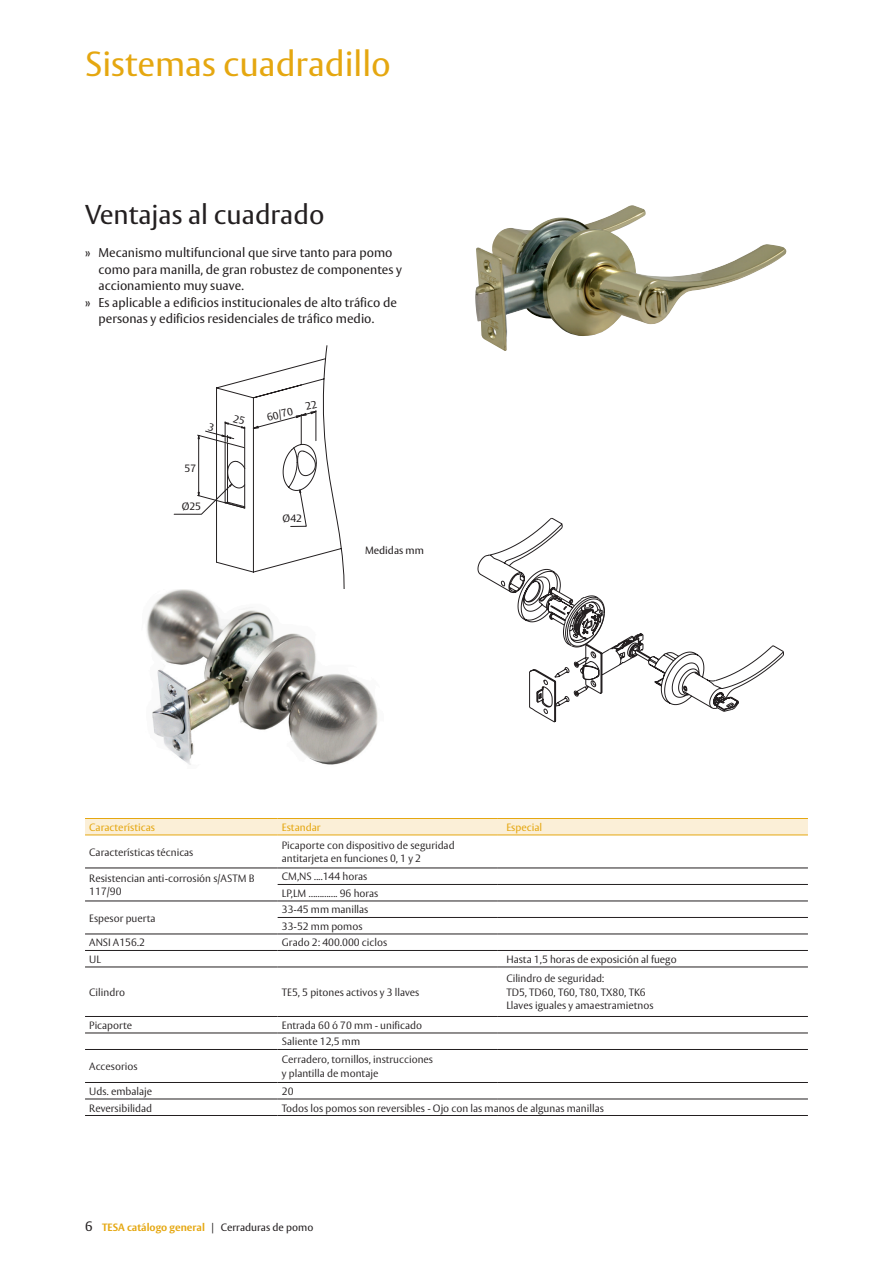
<style>
.page{position:relative;width:893px;height:1263px;background:#fff}
.page>*{position:absolute;margin:0;border:0;box-sizing:border-box;transform-origin:0 0}
.AA_titulo_23_azul{font:34.5px "ASSA Vesta";color:#e5a710}
.AA_nombre_producto_1{font:27px "ASSA Vesta";color:#231f20}
.txts_tablas{font:12.75px/16.5px "ASSA Vesta";color:#231f20}
.AA_vesta_tablas{font:300 10.5px/13.5px "ASSA Vesta";color:#231f20}
.t1{font:700 10.5px "ASSA Vesta";color:#e5a710}
.AA_cabecera_tablas{font:10.5px "ASSA Vesta";color:#e5a710}
.AA_pie_de_foto{font:10.5px "ASSA Vesta";color:#231f20}
.s1{font-weight:400;font-size:13.5px;color:#231f20}
.s2{font-weight:400;color:#231f20}
</style>
<div class="page">
<div style="left:85px;top:819px;width:723px;height:15px;background:#fbefd7"></div>
<svg style="left:85px;top:835px;width:723px;height:265px"></svg>
<hr style="left:498px;top:1032px;width:310px;height:1px;background:#231f20">
<hr style="left:85px;top:818px;width:193px;height:1px;background:#e5a710">
<hr style="left:278px;top:818px;width:220px;height:1px;background:#e5a710">
<hr style="left:498px;top:818px;width:310px;height:1px;background:#e5a710">
<hr style="left:85px;top:834px;width:193px;height:1px;background:#e5a710">
<hr style="left:278px;top:834px;width:220px;height:1px;background:#e5a710">
<hr style="left:498px;top:834px;width:310px;height:1px;background:#e5a710">
<hr style="left:85px;top:867px;width:193px;height:1px;background:#231f20">
<hr style="left:278px;top:867px;width:220px;height:1px;background:#231f20">
<hr style="left:498px;top:867px;width:310px;height:1px;background:#231f20">
<hr style="left:278px;top:884px;width:220px;height:1px;background:#231f20">
<hr style="left:498px;top:884px;width:310px;height:1px;background:#231f20">
<hr style="left:278px;top:933px;width:220px;height:1px;background:#231f20">
<hr style="left:498px;top:933px;width:310px;height:1px;background:#231f20">
<hr style="left:85px;top:950px;width:193px;height:1px;background:#231f20">
<hr style="left:278px;top:950px;width:220px;height:1px;background:#231f20">
<hr style="left:498px;top:950px;width:310px;height:1px;background:#231f20">
<hr style="left:498px;top:966px;width:310px;height:1px;background:#231f20">
<hr style="left:498px;top:1016px;width:310px;height:1px;background:#231f20">
<hr style="left:85px;top:1032px;width:193px;height:1px;background:#231f20">
<hr style="left:278px;top:1032px;width:220px;height:1px;background:#231f20">
<hr style="left:278px;top:1049px;width:220px;height:1px;background:#231f20">
<hr style="left:498px;top:1049px;width:310px;height:1px;background:#231f20">
<hr style="left:85px;top:1098px;width:193px;height:1px;background:#231f20">
<hr style="left:85px;top:1115px;width:193px;height:1px;background:#231f20">
<hr style="left:278px;top:1082px;width:220px;height:1px;background:#231f20">
<hr style="left:498px;top:1082px;width:310px;height:1px;background:#231f20">
<hr style="left:85px;top:1049px;width:193px;height:1px;background:#231f20">
<hr style="left:85px;top:1082px;width:193px;height:1px;background:#231f20">
<hr style="left:278px;top:1098px;width:220px;height:1px;background:#231f20">
<hr style="left:498px;top:1098px;width:310px;height:1px;background:#231f20">
<hr style="left:278px;top:1115px;width:220px;height:1px;background:#231f20">
<hr style="left:498px;top:1115px;width:310px;height:1px;background:#231f20">
<hr style="left:85px;top:900px;width:193px;height:1px;background:#231f20">
<hr style="left:85px;top:933px;width:193px;height:1px;background:#231f20">
<hr style="left:85px;top:966px;width:193px;height:1px;background:#231f20">
<hr style="left:85px;top:1016px;width:193px;height:1px;background:#231f20">
<hr style="left:278px;top:966px;width:220px;height:1px;background:#231f20">
<hr style="left:278px;top:1016px;width:220px;height:1px;background:#231f20">
<hr style="left:278px;top:900px;width:220px;height:1px;background:#231f20">
<hr style="left:498px;top:900px;width:310px;height:1px;background:#231f20">
<hr style="left:278px;top:917px;width:220px;height:1px;background:#231f20">
<hr style="left:498px;top:917px;width:310px;height:1px;background:#231f20">
<svg style="left:485px;top:518px;width:299px;height:194px"></svg>
<img style="left:475px;top:205px;width:312px;height:146px">
<img style="left:147px;top:590px;width:231px;height:175px">
<svg style="left:174px;top:345px;width:171px;height:254px"></svg>
<p class="AA_titulo_23_azul" style="left:85px;top:43px;width:307px">Sistemas cuadradillo</p>
<p class="AA_nombre_producto_1" style="left:85px;top:198px;width:241px">Ventajas al cuadrado</p>
<p class="txts_tablas" style="left:99px;top:245px;width:305px;text-indent:-14px">» Mecanismo multifuncional que sirve tanto para pomo como para manilla, de gran robustez de componentes y accionamiento muy suave.</p>
<p class="txts_tablas" style="left:99px;top:294px;width:300px;text-indent:-14px">» Es aplicable a edificios institucionales de alto tráfico de personas y edificios residenciales de tráfico medio.</p>
<p class="AA_pie_de_foto" style="left:185px;top:462px;width:13px">57</p>
<p class="AA_pie_de_foto" style="left:182px;top:500px;width:21px">Ø25</p>
<p class="AA_pie_de_foto" style="left:266px;top:411px;width:28px;rotate:-15deg">60/70</p>
<p class="AA_pie_de_foto" style="left:283px;top:512px;width:21px">Ø42</p>
<p class="AA_pie_de_foto" style="left:365px;top:544px;width:60px">Medidas mm</p>
<p class="AA_cabecera_tablas" style="left:89px;top:821px;width:67px">Características</p>
<p class="AA_cabecera_tablas" style="left:282px;top:821px;width:40px">Estandar</p>
<p class="AA_cabecera_tablas" style="left:506px;top:821px;width:37px">Especial</p>
<p class="AA_vesta_tablas" style="left:89px;top:846px;width:106px">Características técnicas</p>
<p class="AA_vesta_tablas" style="left:282px;top:839px;width:174px">Picaporte con dispositivo de seguridad</p>
<p class="AA_vesta_tablas" style="left:282px;top:852px;width:141px">antitarjeta en funciones 0, 1 y 2</p>
<p class="AA_vesta_tablas" style="left:89px;top:872px;width:167px">Resistencian anti-corrosión s/ASTM B<br>117/90</p>
<p class="AA_vesta_tablas" style="left:282px;top:870px;width:87px">CM,NS ....144 horas</p>
<p class="AA_vesta_tablas" style="left:282px;top:887px;width:98px">LP,LM ............. 96 horas</p>
<p class="AA_vesta_tablas" style="left:89px;top:912px;width:68px">Espesor puerta</p>
<p class="AA_vesta_tablas" style="left:282px;top:903px;width:88px">33-45 mm manillas</p>
<p class="AA_vesta_tablas" style="left:282px;top:920px;width:82px">33-52 mm pomos</p>
<p class="AA_vesta_tablas" style="left:89px;top:936px;width:57px">ANSI A156.2</p>
<p class="AA_vesta_tablas" style="left:282px;top:936px;width:107px">Grado 2: 400.000 ciclos</p>
<p class="AA_vesta_tablas" style="left:89px;top:953px;width:13px">UL</p>
<p class="AA_vesta_tablas" style="left:506px;top:953px;width:172px">Hasta 1,5 horas de exposición al fuego</p>
<p class="AA_vesta_tablas" style="left:89px;top:986px;width:37px">Cilindro</p>
<p class="AA_vesta_tablas" style="left:282px;top:986px;width:139px">TE5, 5 pitones activos y 3 llaves</p>
<p class="AA_vesta_tablas" style="left:506px;top:972px;width:100px">Cilindro de seguridad:</p>
<p class="AA_vesta_tablas" style="left:506px;top:986px;width:141px">TD5, TD60, T60, T80, TX80, TK6</p>
<p class="AA_vesta_tablas" style="left:506px;top:999px;width:149px">Llaves iguales y amaestramietnos</p>
<p class="AA_vesta_tablas" style="left:89px;top:1019px;width:44px">Picaporte</p>
<p class="AA_vesta_tablas" style="left:282px;top:1019px;width:142px">Entrada 60 ó 70 mm - unificado</p>
<p class="AA_vesta_tablas" style="left:282px;top:1035px;width:80px">Saliente 12,5 mm</p>
<p class="AA_vesta_tablas" style="left:89px;top:1060px;width:50px">Accesorios</p>
<p class="AA_vesta_tablas" style="left:282px;top:1053px;width:153px">Cerradero, tornillos, instrucciones</p>
<p class="AA_vesta_tablas" style="left:282px;top:1067px;width:98px">y plantilla de montaje</p>
<p class="AA_vesta_tablas" style="left:89px;top:1085px;width:64px">Uds. embalaje</p>
<p class="AA_vesta_tablas" style="left:282px;top:1085px;width:13px">20</p>
<p class="AA_vesta_tablas" style="left:89px;top:1101px;width:64px">Reversibilidad</p>
<p class="AA_vesta_tablas" style="left:282px;top:1101px;width:323px">Todos los pomos son reversibles - Ojo con las manos de algunas manillas</p>
<p class="t1" style="left:85px;top:1220px;width:230px"><span class="s1">6</span> TESA catálogo general <span class="s2">| Cerraduras de pomo</span></p>
</div>
